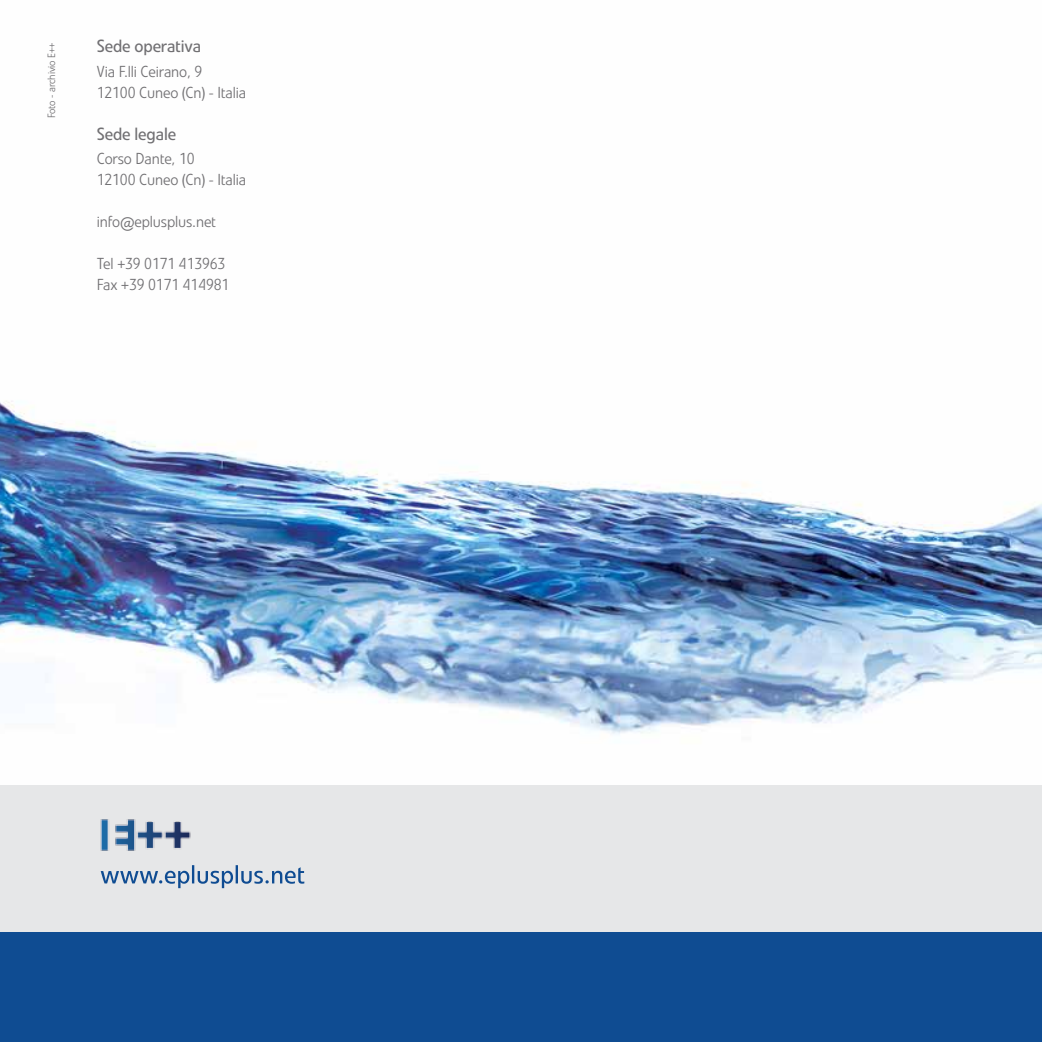
<style>
.page{position:relative;width:1042px;height:1042px;background:#fff}
.page>*{position:absolute;margin:0;border:0;box-sizing:border-box;transform-origin:0 0}
.t1{font:17.5px "Linotype Veto";letter-spacing:-.01em;color:#717073}
.t2{font:300 15.75px/21px "Linotype Veto";letter-spacing:-.01em;color:#717073}
.t3{font:300 10.5px "Linotype Veto";letter-spacing:-.01em;color:#717073}
</style>
<div class="page">
<img style="left:0;top:401px;width:1042px;height:334px">
<div style="left:0;top:932px;width:1042px;height:110px;background:#0f4c92"></div>
<div style="left:0;top:785px;width:1042px;height:147px;background:#e6e7e8"></div>
<svg style="left:101px;top:865px;width:203px;height:23px"></svg>
<img style="left:100px;top:819px;width:91px;height:32px">
<p class="t3" style="left:45px;top:118px;width:77px;rotate:-90deg">Foto - archivio E++</p>
<p class="t1" style="left:97px;top:36px;width:106px">Sede operativa</p>
<p class="t2" style="left:97px;top:61px;width:151px">Via F.lli Ceirano, 9<br>12100 Cuneo (Cn) - Italia</p>
<p class="t1" style="left:97px;top:123px;width:81px">Sede legale</p>
<p class="t2" style="left:97px;top:148px;width:151px">Corso Dante, 10<br>12100 Cuneo (Cn) - Italia</p>
<p class="t2" style="left:97px;top:211px;width:121px">info@eplusplus.net</p>
<p class="t2" style="left:97px;top:253px;width:134px">Tel +39 0171 413963<br>Fax +39 0171 414981</p>
</div>
